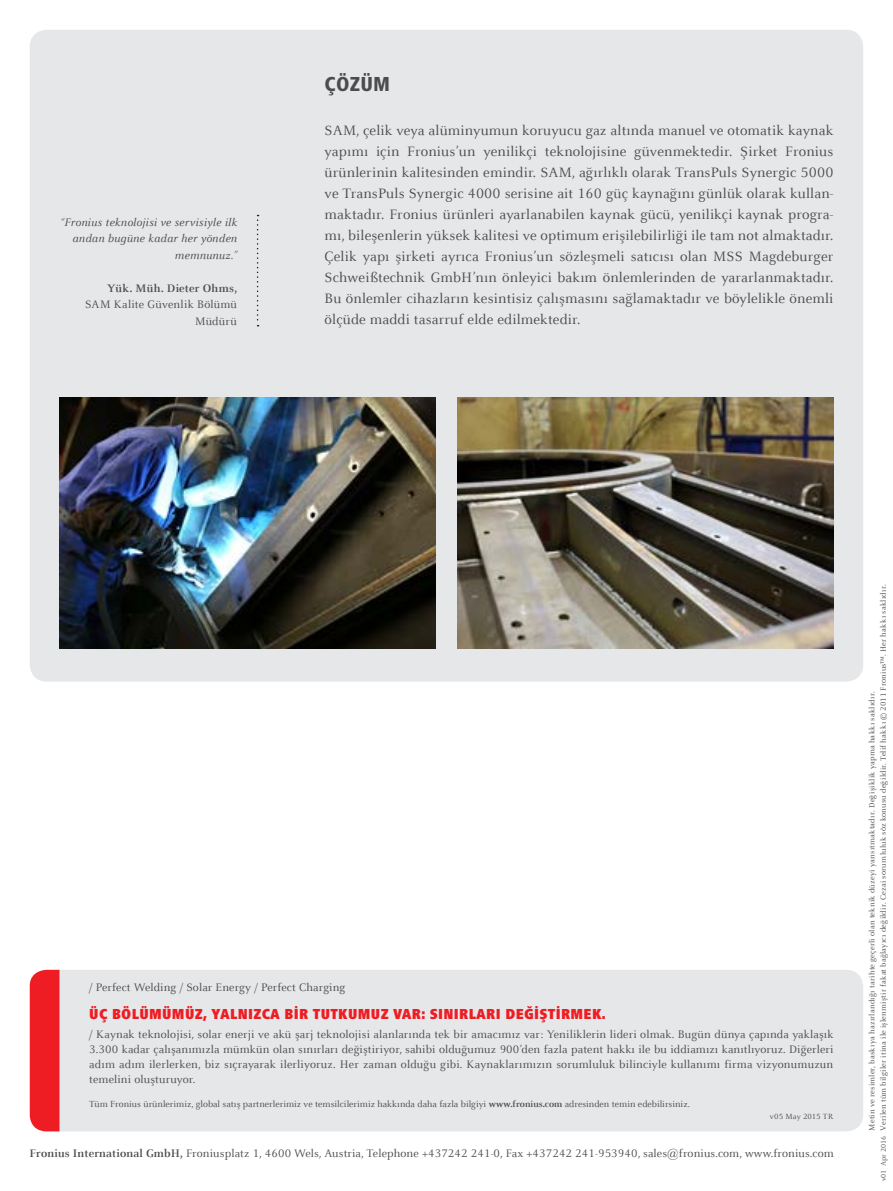
<style>
.page{position:relative;width:893px;height:1191px;background:#fff}
.page>*{position:absolute;margin:0;border:0;box-sizing:border-box;transform-origin:0 0}
.t1{font:800 condensed 21px "Frutiger Next LTW1 G";color:#4b4c4d}
.t2{font:15px/21px "Celeste Offc Pro";letter-spacing:.01em;color:#4b4c4d;text-align:justify}
.t3{font:900 condensed 15px "Frutiger Next LTW1 G";letter-spacing:.02em;color:#ee1d23}
.t4{font:12px/15px "Celeste Offc Pro";letter-spacing:.01em;color:#4b4c4d;text-align:justify}
.t5{font:italic 12px/16.5px "Celeste Offc Pro";letter-spacing:.02em;color:#4b4c4d;text-align:right}
.t6{font:700 12px "Celeste Offc Pro";letter-spacing:.01em;color:#4b4c4d}
.t7{font:9.75px "Celeste Offc Pro";color:#4b4c4d}
.t8{font:8.25px/11.2px "Celeste Offc Pro";letter-spacing:.03em;color:#4b4c4d}
.t9{font:7.5px "Celeste Offc Pro";color:#4b4c4d}
.s1{font-weight:700}
</style>
<div class="page">
<div style="left:60px;top:970px;width:803px;height:161px;background:#e6e7e9"></div>
<div style="left:30px;top:969px;width:30px;height:162px;background:#ee1d23"></div>
<div style="left:30px;top:30px;width:833px;height:651px;background:#e6e7e9;border-radius:17px"></div>
<svg style="left:257px;top:215px;width:2px;height:111px"></svg>
<img style="left:60px;top:398px;width:376px;height:250px">
<img style="left:457px;top:398px;width:376px;height:250px">
<p class="t5" style="left:61px;top:213px;width:178px">“Fronius teknolojisi ve servisiyle ilk andan bugüne kadar her yönden memnunuz.”</p>
<p class="t6" style="left:107px;top:280px;width:132px">Yük. Müh. Dieter Ohms,</p>
<p class="t4" style="left:85px;top:296px;width:153px;line-height:16.5px;text-align:right">SAM Kalite Güvenlik Bölümü<br>Müdürü</p>
<h1 class="t1" style="left:325px;top:72px;width:67px">ÇÖZÜM</h1>
<p class="t2" style="left:325px;top:119px;width:510px">SAM, çelik veya alüminyumun koruyucu gaz altında manuel ve otomatik kaynak yapımı için Fronius’un yenilikçi teknolojisine güvenmektedir. Şirket Fronius ürünlerinin kalitesinden emindir. SAM, ağırlıklı olarak TransPuls Synergic 5000 ve TransPuls Synergic 4000 serisine ait 160 güç kaynağını günlük olarak kullan&shy;maktadır. Fronius ürünleri ayarlanabilen kaynak gücü, yenilikçi kaynak progra&shy;mı, bileşenlerin yüksek kalitesi ve optimum erişilebilirliği ile tam not almaktadır.<br>Çelik yapı şirketi ayrıca Fronius’un sözleşmeli satıcısı olan MSS Magdeburger Schweißtechnik GmbH’nın önleyici bakım önlemlerinden de yararlanmaktadır.<br>Bu önlemler cihazların kesintisiz çalışmasını sağlamaktadır ve böylelikle önemli ölçüde maddi tasarruf elde edilmektedir.</p>
<p class="t4" style="left:89px;top:979px;width:258px">/ Perfect Welding / Solar Energy / Perfect Charging</p>
<p class="t3" style="left:89px;top:1005px;width:518px">ÜÇ BÖLÜMÜMÜZ, YALNIZCA BİR TUTKUMUZ VAR: SINIRLARI DEĞİŞTİRMEK.</p>
<p class="t4" style="left:89px;top:1026px;width:746px">/ Kaynak teknolojisi, solar enerji ve akü şarj teknolojisi alanlarında tek bir amacımız var: Yeniliklerin lideri olmak. Bugün dünya çapında yaklaşık 3.300 kadar çalışanımızla mümkün olan sınırları değiştiriyor, sahibi olduğumuz 900’den fazla patent hakkı ile bu iddiamızı kanıtlıyoruz. Diğerleri adım adım ilerlerken, biz sıçrayarak ilerliyoruz. Her zaman olduğu gibi. Kaynaklarımızın sorumluluk bilinciyle kullanımı firma vizyonumuzun temelini oluşturuyor.</p>
<p class="t7" style="left:89px;top:1098px;width:602px">Tüm Fronius ürünlerimiz, global satış partnerlerimiz ve temsilcilerimiz hakkında daha fazla bilgiyi <span class="s1">www.fronius.com</span> adresinden temin edebilirsiniz.</p>
<p class="t8" style="left:770px;top:1111px;width:65px">v05 May 2015 TR</p>
<p class="t4" style="left:30px;top:1145px;width:806px"><span class="s1">Fronius International GmbH,</span> Froniusplatz 1, 4600 Wels, Austria, Telephone +437242 241-0, Fax +437242 241-953940, sales@fronius.com, www.fronius.com</p>
<p class="t8" style="left:866px;top:1130px;width:547px;rotate:-90deg">Metin ve resimler, baskıya hazırlandığı tarihte geçerli olan teknik düzeyi yansıtmaktadır. Değişiklik yapma hakkı saklıdır.<br>Verilen tüm bilgiler itina ile işlenmiştir fakat bağlayıcı değildir. Cezai sorumluluk söz konusu değildir. Telif hakkı © 2011 Fronius™. Her hakkı saklıdır.</p>
<p class="t9" style="left:879px;top:1181px;width:47px;rotate:-90deg">v01 Apr 2016</p>
</div>
